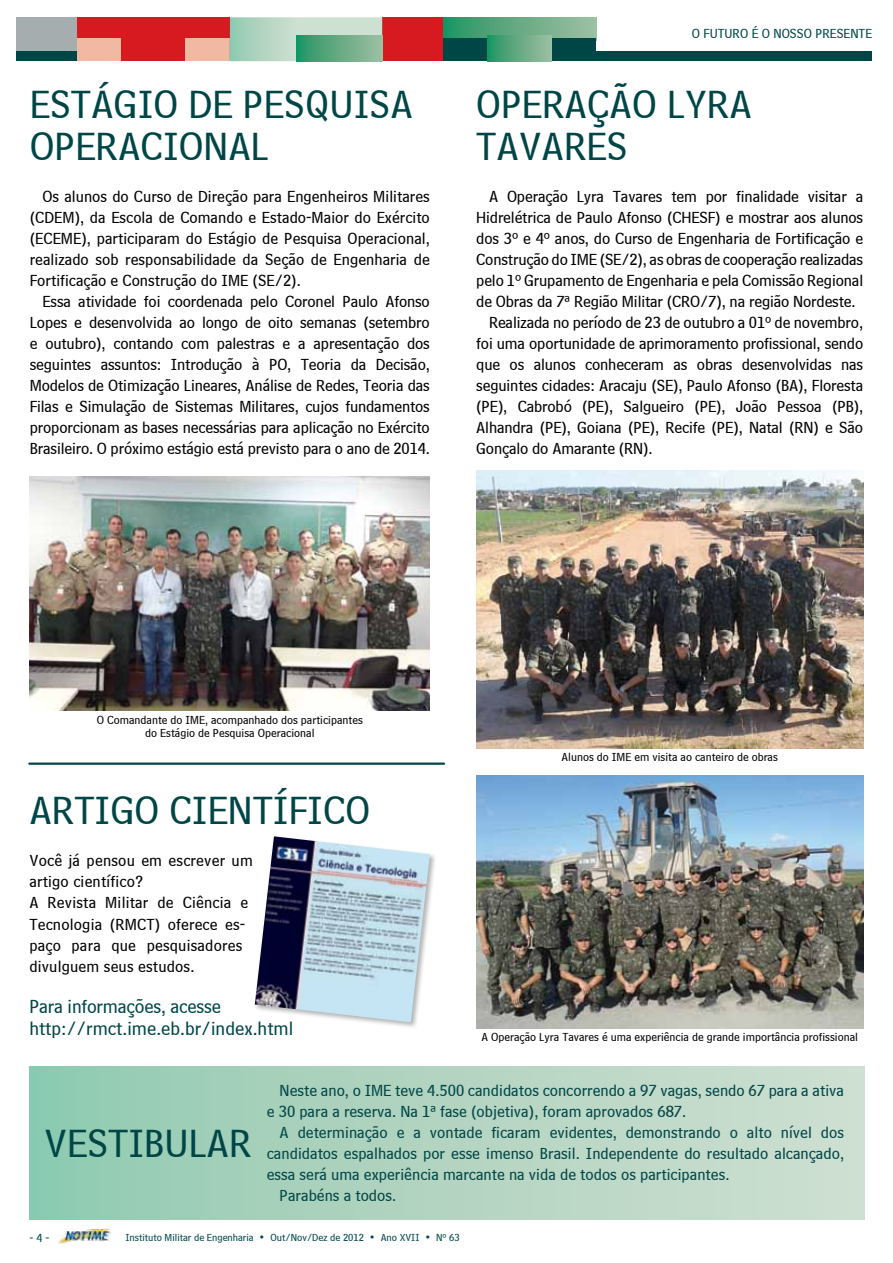
<style>
.page{position:relative;width:893px;height:1263px;background:#fff}
.page>*{position:absolute;margin:0;border:0;box-sizing:border-box;transform-origin:0 0}
.t1{font:40.5px/42px "Bell Centennial BT Sub Caption";color:#004647}
.t2{font:19.5px/21px "Bell Centennial BT Sub Caption";letter-spacing:-.005em;color:#004647}
.t3{font:16.5px/21px "Bell Centennial BT Sub Caption";letter-spacing:-.01em;color:#000;text-align:justify}
.t4{font:16.5px/21px "Bell Centennial BT Sub Caption";color:#004647}
.t5{font:16.5px/21px "Bell Centennial BT Sub Caption";letter-spacing:.01em;color:#000}
.t6{font:13.5px "Bell Centennial BT Sub Caption";color:#004647}
.t7{font:12px/13.5px "Bell Centennial BT Sub Caption";color:#000;text-align:center}
.t8{font:12px "Bell Centennial BT Sub Caption";color:#004647}
.t9{font:10.5px "Bell Centennial BT Sub Caption";color:#004647}
</style>
<div class="page">
<img style="left:58px;top:1225px;width:53px;height:19px">
<div style="left:30px;top:1066px;width:834px;height:153px;background:linear-gradient(to right,#91cab1,#d1dfd1)"></div>
<div style="left:16px;top:17px;width:62px;height:34px;background:#a5adaf"></div>
<div style="left:382px;top:17px;width:62px;height:44px;background:#d71920"></div>
<div style="left:77px;top:17px;width:153px;height:23px;background:#d71920"></div>
<svg style="left:443px;top:17px;width:153px;height:22px;background:#5fa781"></svg>
<div style="left:77px;top:39px;width:153px;height:22px;background:#f1b8a2"></div>
<div style="left:443px;top:39px;width:153px;height:22px;background:#004647"></div>
<svg style="left:230px;top:17px;width:152px;height:44px;background:#bad8c6"></svg>
<div style="left:121px;top:35px;width:64px;height:26px;background:#d71920"></div>
<svg style="left:488px;top:35px;width:64px;height:26px;background:#62aa83"></svg>
<div style="left:297px;top:35px;width:85px;height:26px;background:linear-gradient(to right,#259564,#a2bfa3)"></div>
<div style="left:16px;top:51px;width:61px;height:10px;background:#004647"></div>
<div style="left:596px;top:51px;width:276px;height:10px;background:#004647"></div>
<div style="left:253px;top:835px;width:184px;height:195px;background:#000;opacity:.3"></div>
<img style="left:255px;top:836px;width:175px;height:186px">
<img style="left:29px;top:476px;width:401px;height:234px">
<hr style="left:29px;top:762px;width:415px;height:3px;background:#004647">
<img style="left:476px;top:775px;width:387px;height:253px">
<img style="left:476px;top:470px;width:387px;height:278px">
<h1 class="t1" style="left:30px;top:82px;width:106px">Estágio</h1>
<h1 class="t1" style="left:188px;top:82px;width:222px">de Pesquisa</h1>
<h1 class="t1" style="left:30px;top:124px;width:111px">Operacional</h1>
<p class="t3" style="left:30px;top:186px;width:402px;text-indent:13px">Os alunos do Curso de Direção para Engenheiros Militares (CDEM), da Escola de Comando e Estado-Maior do Exército (ECEME), participaram do Estágio de Pesquisa Operacional, realizado sob responsabilidade da Seção de Engenharia de Fortificação e Construção do IME (SE/2).</p>
<p class="t3" style="left:30px;top:291px;width:402px;text-indent:13px">Essa atividade foi coordenada pelo Coronel Paulo Afonso Lopes e desenvolvida ao longo de oito semanas (setembro e outubro), contando com palestras e a apresentação dos seguintes assuntos: Introdução à PO, Teoria da Decisão, Modelos de Otimização Lineares, Análise de Redes, Teoria das Filas e Simulação de Sistemas Militares, cujos fundamentos proporcionam as bases necessárias para aplicação no Exército Brasileiro. O próximo estágio está previsto para o ano de 2014.</p>
<p class="t6" style="left:692px;top:25px;width:181px">O Futuro é o Nosso Presente</p>
<h1 class="t1" style="left:476px;top:82px;width:273px">Operação Lyra<br>Tava</h1>
<h1 class="t1" style="left:564px;top:124px;width:65px">res</h1>
<p class="t3" style="left:489px;top:186px;width:376px">A Operação Lyra Tavares tem por finalidade visitar a</p>
<p class="t3" style="left:476px;top:207px;width:388px">Hidrelétrica de Paulo Afonso (CHESF) e mostrar aos alunos</p>
<p class="t3" style="left:476px;top:228px;width:388px">dos 3º e 4º anos, do Curso de Engenharia de Fortificação e</p>
<p class="t3" style="left:476px;top:249px;width:388px">Construção do IME (SE/2), as obras de cooperação realizadas</p>
<p class="t3" style="left:476px;top:270px;width:388px">pelo 1º Grupamento de Engenharia e pela Comissão Regional</p>
<p class="t3" style="left:476px;top:291px;width:381px">de Obras da 7ª Região Militar (CRO/7), na região Nordeste.</p>
<p class="t3" style="left:489px;top:312px;width:376px">Realizada no período de 23 de outubro a 01º de novembro,</p>
<p class="t3" style="left:476px;top:333px;width:388px">foi uma oportunidade de aprimoramento profissional, sendo</p>
<p class="t3" style="left:476px;top:354px;width:388px">que os alunos conheceram as obras desenvolvidas nas</p>
<p class="t3" style="left:476px;top:375px;width:388px">seguintes cidades: Aracaju (SE), Paulo Afonso (BA), Floresta</p>
<p class="t3" style="left:476px;top:396px;width:388px">(PE), Cabrobó (PE), Salgueiro (PE), João Pessoa (PB),</p>
<p class="t3" style="left:476px;top:417px;width:388px">Alhandra (PE), Goiana (PE), Recife (PE), Natal (RN) e São</p>
<p class="t3" style="left:476px;top:438px;width:178px">Gonçalo do Amarante (RN).</p>
<p class="t7" style="left:97px;top:712px;width:268px">O Comandante do IME, acompanhado dos participantes do Estágio de Pesquisa Operacional</p>
<h1 class="t1" style="left:29px;top:789px;width:342px">ARTIGO CIENTÍFICO</h1>
<p class="t5" style="left:29px;top:850px;width:225px">Você já pensou em escrever um artigo científico?<br>A Revista Militar de Ciência e<br>Tecnologia (RMCT) oferece es&shy;paço para que pesquisadores divulguem seus estudos.</p>
<p class="t2" style="left:29px;top:996px;width:266px">Para informações, acesse http://rmct.ime.eb.br/index.html</p>
<p class="t7" style="left:561px;top:749px;width:218px">Alunos do IME em visita ao canteiro de obras</p>
<p class="t7" style="left:481px;top:1029px;width:378px">A Operação Lyra Tavares é uma experiência de grande importância profissional</p>
<h1 class="t1" style="left:45px;top:1122px;width:209px">Vestibular</h1>
<p class="t4" style="left:267px;top:1079px;width:579px;text-indent:13px">Neste ano, o IME teve 4.500 candidatos concorrendo a 97 vagas, sendo 67 para a ativa e 30 para a reserva. Na 1ª fase (objetiva), foram aprovados 687.</p>
<p class="t4" style="left:280px;top:1121px;width:566px">A determinação e a vontade ficaram evidentes, demonstrando o alto nível dos</p>
<p class="t4" style="left:267px;top:1142px;width:579px">candidatos espalhados por esse imenso Brasil. Independente do resultado alcançado,</p>
<p class="t4" style="left:267px;top:1163px;width:464px">essa será uma experiência marcante na vida de todos os participantes.</p>
<p class="t4" style="left:280px;top:1184px;width:118px">Parabéns a todos.</p>
<p class="t8" style="left:29px;top:1230px;width:21px">- 4 -</p>
<p class="t9" style="left:125px;top:1231px;width:336px">Instituto Militar de Engenharia • Out/Nov/Dez de 2012 • Ano XVII • Nº 63</p>
</div>
